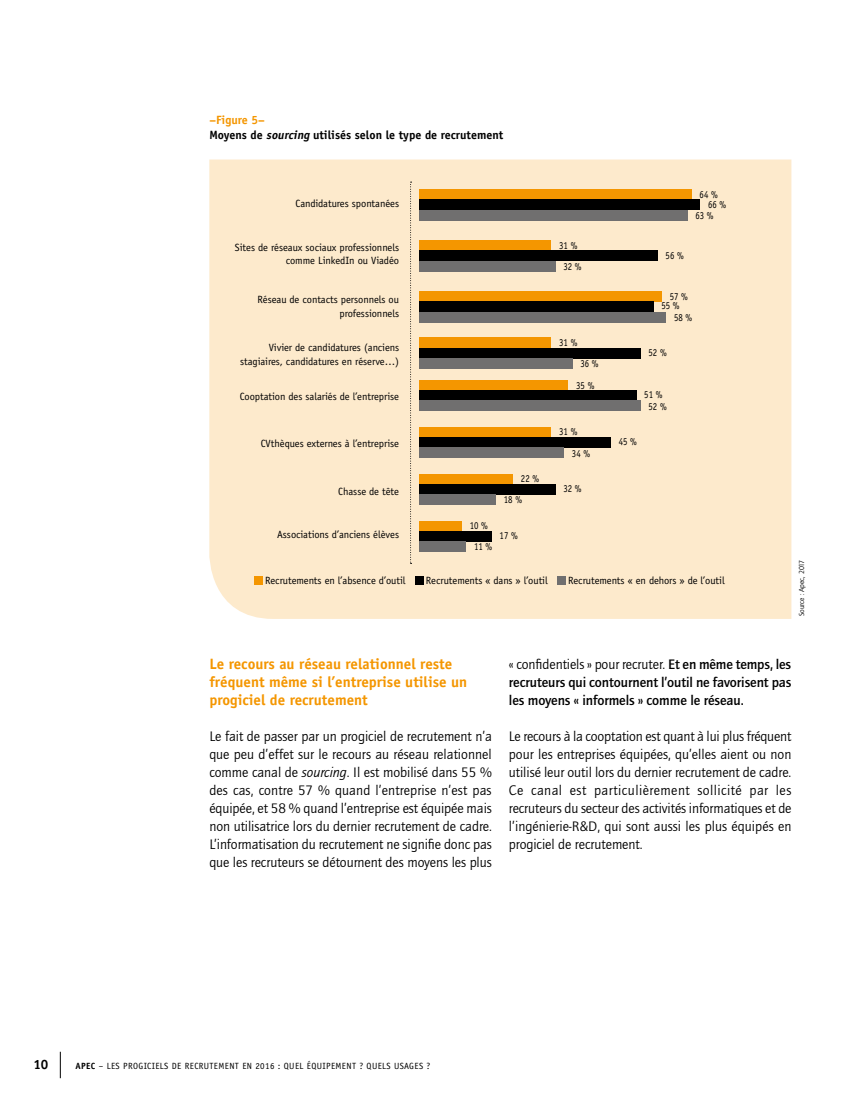
<style>
.page{position:relative;width:851px;height:1106px;background:#fff}
.page>*{position:absolute;margin:0;border:0;box-sizing:border-box;transform-origin:0 0}
.t1{font:700 15px/18px "Officina Sans";color:#f49600}
.t2{font:14.25px/18px "Quay Itc T";letter-spacing:-.005em;color:#000;text-align:justify}
.t3{font:700 14.25px/18px "Quay Itc T";letter-spacing:-.005em;color:#000;text-align:justify}
.t4{font:700 13.5px "Officina Sans";color:#000}
.t5{font:700 12px/15px "Officina Sans";color:#000}
.t6{font:10.5px/13.5px "Officina Sans";letter-spacing:-.005em;color:#000;text-align:right}
.t7{font:10.5px/9.8px "Officina Sans";letter-spacing:-.005em;color:#000;scale:.84 1}
.t8{font:9px "Officina Sans";letter-spacing:.04em;color:#000}
.t9{font:7.5px "Quay Itc T";color:#000}
.s1{color:#f49600}
.s2{font-style:italic}
.s3{font-weight:400}
.s4{font-weight:700}
</style>
<div class="page">
<svg style="left:60px;top:1051px;width:1px;height:27px"></svg>
<div style="left:209px;top:159px;width:582px;height:460px;background:#fdeacc"></div>
<svg style="left:410px;top:182px;width:1px;height:382px"></svg>
<div style="left:419px;top:189px;width:272px;height:11px;background:#f49600"></div>
<div style="left:419px;top:200px;width:281px;height:10px;background:#000"></div>
<div style="left:419px;top:210px;width:268px;height:11px;background:#706f6f"></div>
<div style="left:419px;top:240px;width:132px;height:11px;background:#f49600"></div>
<div style="left:419px;top:250px;width:238px;height:11px;background:#000"></div>
<div style="left:419px;top:261px;width:136px;height:10px;background:#706f6f"></div>
<div style="left:419px;top:291px;width:243px;height:11px;background:#f49600"></div>
<div style="left:419px;top:301px;width:234px;height:11px;background:#000"></div>
<div style="left:419px;top:312px;width:247px;height:10px;background:#706f6f"></div>
<div style="left:419px;top:337px;width:132px;height:11px;background:#f49600"></div>
<div style="left:419px;top:348px;width:221px;height:10px;background:#000"></div>
<div style="left:419px;top:358px;width:153px;height:11px;background:#706f6f"></div>
<div style="left:419px;top:380px;width:149px;height:10px;background:#f49600"></div>
<div style="left:419px;top:390px;width:217px;height:10px;background:#000"></div>
<div style="left:419px;top:400px;width:221px;height:11px;background:#706f6f"></div>
<div style="left:419px;top:427px;width:132px;height:10px;background:#f49600"></div>
<div style="left:419px;top:437px;width:192px;height:10px;background:#000"></div>
<div style="left:419px;top:447px;width:145px;height:11px;background:#706f6f"></div>
<div style="left:419px;top:474px;width:94px;height:10px;background:#f49600"></div>
<div style="left:419px;top:484px;width:136px;height:10px;background:#000"></div>
<div style="left:419px;top:494px;width:77px;height:11px;background:#706f6f"></div>
<div style="left:419px;top:520px;width:43px;height:11px;background:#f49600"></div>
<div style="left:419px;top:531px;width:72px;height:10px;background:#000"></div>
<div style="left:419px;top:541px;width:47px;height:11px;background:#706f6f"></div>
<div style="left:254px;top:576px;width:8px;height:9px;background:#f49600"></div>
<div style="left:414px;top:576px;width:9px;height:9px;background:#000"></div>
<div style="left:557px;top:576px;width:8px;height:9px;background:#706f6f"></div>
<p class="t5" style="left:209px;top:113px;width:295px"><span class="s1">–Figure 5–<br></span>Moyens de <span class="s2">sourcing</span> utilisés selon le type de recrutement</p>
<p class="t6" style="left:295px;top:197px;width:105px">Candidatures spontanées</p>
<p class="t6" style="left:235px;top:240px;width:166px">Sites de réseaux sociaux professionnels comme LinkedIn ou Viadéo</p>
<p class="t6" style="left:257px;top:293px;width:143px">Réseau de contacts personnels ou professionnels</p>
<p class="t6" style="left:240px;top:341px;width:160px">Vivier de candidatures (anciens stagiaires, candidatures en réserve…)</p>
<p class="t6" style="left:240px;top:389px;width:161px">Cooptation des salariés de l’entreprise</p>
<p class="t6" style="left:261px;top:437px;width:140px">CVthèques externes à l’entreprise</p>
<p class="t6" style="left:338px;top:484px;width:62px">Chasse de tête</p>
<p class="t6" style="left:277px;top:527px;width:123px">Associations d’anciens élèves</p>
<p class="t7" style="left:470px;top:521px;width:23px">10 %</p>
<p class="t7" style="left:474px;top:542px;width:23px">11 %</p>
<p class="t7" style="left:521px;top:474px;width:23px">22 %</p>
<p class="t7" style="left:504px;top:495px;width:23px">18 %</p>
<p class="t7" style="left:499px;top:531px;width:23px">17 %</p>
<p class="t7" style="left:559px;top:240px;width:23px">31 %</p>
<p class="t7" style="left:563px;top:261px;width:23px">32 %</p>
<p class="t7" style="left:559px;top:338px;width:23px">31 %</p>
<p class="t7" style="left:576px;top:353px;width:28px;line-height:21.3px;text-align:center">36 %<br>35 %</p>
<p class="t7" style="left:559px;top:427px;width:23px">31 %</p>
<p class="t7" style="left:572px;top:448px;width:23px">34 %</p>
<p class="t7" style="left:563px;top:484px;width:23px">32 %</p>
<p class="t7" style="left:708px;top:190px;width:23px;text-indent:-9px">64 %<br>66 %</p>
<p class="t7" style="left:695px;top:211px;width:23px">63 %</p>
<p class="t7" style="left:665px;top:250px;width:23px">56 %</p>
<p class="t7" style="left:661px;top:291px;width:33px;text-indent:9px">57 %<br>55 %</p>
<p class="t7" style="left:674px;top:312px;width:23px">58 %</p>
<p class="t7" style="left:648px;top:347px;width:23px">52 %</p>
<p class="t7" style="left:644px;top:389px;width:28px;line-height:11.2px;text-align:center">51 %<br>52 %</p>
<p class="t7" style="left:618px;top:437px;width:23px">45 %</p>
<p class="t6" style="left:265px;top:574px;width:142px">Recrutements en l’absence d’outil</p>
<p class="t6" style="left:425px;top:574px;width:124px">Recrutements « dans » l’outil</p>
<p class="t6" style="left:568px;top:574px;width:158px">Recrutements « en dehors » de l’outil</p>
<p class="t9" style="left:797px;top:616px;width:58px;rotate:-90deg">Source : Apec, 2017</p>
<p class="t1" style="left:209px;top:654px;width:259px">Le recours au réseau relationnel reste fréquent même si l’entreprise utilise un progiciel de recrutement</p>
<p class="t2" style="left:209px;top:727px;width:284px">Le fait de passer par un progiciel de recrutement n’a que peu d’effet sur le recours au réseau relationnel comme canal de <span class="s2">sourcing</span>. Il est mobilisé dans 55 % des cas, contre 57 % quand l’entreprise n’est pas équipée, et 58 % quand l’entreprise est équipée mais non utilisatrice lors du dernier recrutement de cadre.<br>L’informatisation du recrutement ne signifie donc pas que les recruteurs se détournent des moyens les plus</p>
<p class="t3" style="left:509px;top:655px;width:284px"><span class="s3">« confidentiels » pour recruter.</span> Et en même temps, les recruteurs qui contournent l’outil ne favorisent pas les moyens « informels » comme le réseau.</p>
<p class="t2" style="left:509px;top:727px;width:284px">Le recours à la cooptation est quant à lui plus fréquent pour les entreprises équipées, qu’elles aient ou non utilisé leur outil lors du dernier recrutement de cadre.<br>Ce canal est particulièrement sollicité par les recruteurs du secteur des activités informatiques et de l’ingénierie-R&amp;D, qui sont aussi les plus équipés en progiciel de recrutement.</p>
<p class="t4" style="left:33px;top:1055px;width:17px">10</p>
<p class="t8" style="left:76px;top:1060px;width:356px"><span class="s4">APEC</span> – LES PROGICIELS DE RECRUTEMENT EN 2016 : QUEL ÉQUIPEMENT ? QUELS USAGES ?</p>
</div>
